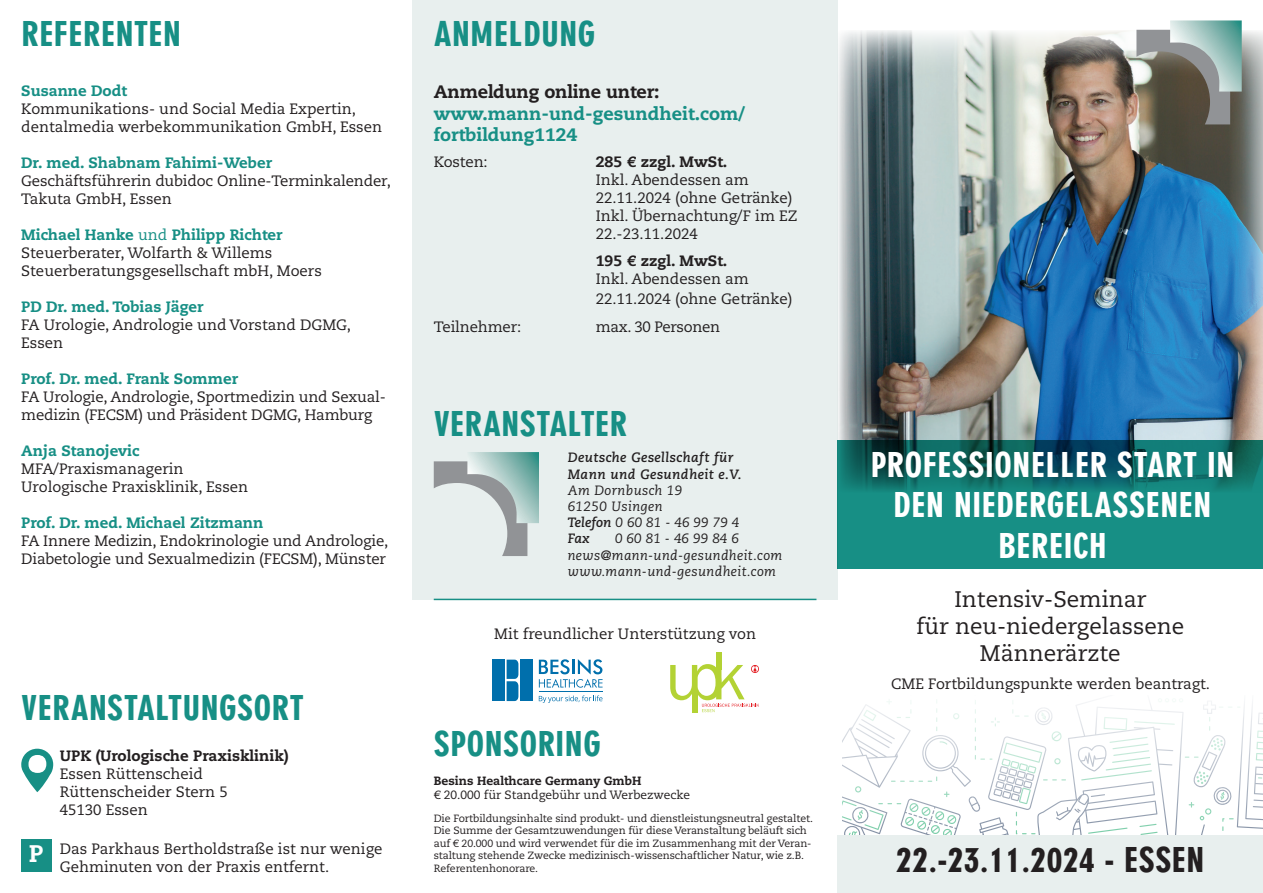
<style>
.page{position:relative;width:1263px;height:893px;background:#fff}
.page>*{position:absolute;margin:0;border:0;box-sizing:border-box;transform-origin:0 0}
._1__Headline{font:900 37.5px "Neuzeit Gro Ext";color:#178f85}
._1__Headline-2{font:900 37.5px/40.5px "Neuzeit Gro Ext";color:#fff;text-align:center}
._1__Headline-3{font:900 37.5px "Neuzeit Gro Ext";color:#231f20}
.t1{font:800 24px "Caecilia LT Pro 85";color:#fff}
.t2{font:22.5px "Caecilia LT Pro 55 Roman";color:#231f20}
.t3{font:800 18px/21.6px "Caecilia LT Pro 85";color:#178f85}
.t4{font:800 18px "Caecilia LT Pro 85";letter-spacing:-.01em;color:#231f20}
.t5{font:15px/18px "Caecilia LT Pro 55 Roman";color:#231f20}
.t6{font:800 15px "Caecilia LT Pro 85";color:#178f85}
.t7{font:800 15px "Caecilia LT Pro 85";color:#231f20}
.t8{font:15px "Caecilia LT Pro 55 Roman";letter-spacing:-.02em;color:#231f20}
.t9{font:italic 13.5px/16.2px "Caecilia LT Pro 56";letter-spacing:.03em;color:#231f20}
.t10{font:italic 700 13.5px "Caecilia LT Pro 76";letter-spacing:.03em;color:#231f20}
.t11{font:12px "Caecilia LT Pro 55 Roman";color:#231f20}
.t12{font:800 12px "Caecilia LT Pro 85";color:#231f20}
.t13{font:10.5px/12.6px "Caecilia LT Pro 55 Roman";letter-spacing:-.01em;color:#231f20}
.s1{font-family:"Caecilia LT Pro 55 Roman";font-weight:400}
.s2{font-family:"Caecilia LT Pro 76";font-weight:700}
</style>
<div class="page">
<svg style="left:842px;top:700px;width:421px;height:136px"></svg>
<div style="left:412px;top:0;width:426px;height:600px;background:#e8efee"></div>
<img style="left:838px;top:30px;width:425px;height:410px">
<svg style="left:539px;top:695px;width:63px;height:8px"></svg>
<div style="left:492px;top:660px;width:13px;height:41px;background:#006fac"></div>
<div style="left:520px;top:660px;width:13px;height:41px;background:#006fac"></div>
<svg style="left:507px;top:660px;width:11px;height:41px"></svg>
<svg style="left:539px;top:659px;width:64px;height:29px"></svg>
<hr style="left:539px;top:691px;width:63px;height:1px;background:#006fac">
<svg style="left:434px;top:452px;width:105px;height:104px"></svg>
<hr style="left:434px;top:599px;width:382px;height:1px;background:#178f85">
<svg style="left:838px;top:440px;width:425px;height:129px;background:#137e77"></svg>
<svg style="left:1136px;top:20px;width:106px;height:104px;background:#868e85"></svg>
<div style="left:838px;top:836px;width:425px;height:57px;background:#e8efee"></div>
<div style="left:21px;top:840px;width:30px;height:32px;background:#178f85"></div>
<svg style="left:21px;top:749px;width:32px;height:43px"></svg>
<div style="left:716px;top:652px;width:5px;height:18px;background:#b3d234"></div>
<svg style="left:670px;top:653px;width:89px;height:59px"></svg>
<p class="_1__Headline" style="left:21px;top:14px;width:162px">REFERENTEN</p>
<p class="_1__Headline" style="left:434px;top:14px;width:163px">ANMELDUNG</p>
<p class="t6" style="left:21px;top:80px;width:107px">Susanne Dodt</p>
<p class="t5" style="left:21px;top:99px;width:362px">Kommunikations- und Social Media Expertin, dentalmedia werbekommunikation GmbH, Essen</p>
<p class="t6" style="left:21px;top:152px;width:252px">Dr. med. Shabnam Fahimi-Weber</p>
<p class="t5" style="left:21px;top:171px;width:371px">Geschäftsführerin dubidoc Online-Terminkalender,<br>Takuta GmbH, Essen</p>
<p class="t6" style="left:21px;top:224px;width:263px">Michael Hanke <span class="s1">und</span> Philipp Richter</p>
<p class="t5" style="left:21px;top:243px;width:253px">Steuerberater, Wolfarth &amp; Willems</p>
<p class="t5" style="left:21px;top:261px;width:302px">Steuerberatungsgesellschaft mbH, Moers</p>
<p class="t6" style="left:21px;top:296px;width:184px">PD Dr. med. Tobias Jäger</p>
<p class="t5" style="left:21px;top:315px;width:331px">FA Urologie, Andrologie und Vorstand DGMG,<br>Essen</p>
<p class="t6" style="left:21px;top:368px;width:218px">Prof. Dr. med. Frank Sommer</p>
<p class="t5" style="left:21px;top:387px;width:366px">FA Urologie, Andrologie, Sportmedizin und Sexual&shy;medizin (FECSM) und Präsident DGMG, Hamburg</p>
<p class="t6" style="left:21px;top:440px;width:120px">Anja Stanojevic</p>
<p class="t5" style="left:21px;top:459px;width:228px">MFA/Praxismanagerin<br>Urologische Praxisklinik, Essen</p>
<p class="t6" style="left:21px;top:512px;width:244px">Prof. Dr. med. Michael Zitzmann</p>
<p class="t5" style="left:21px;top:531px;width:368px">FA Innere Medizin, Endokrinologie und Andrologie,<br>Diabetologie und Sexualmedizin (FECSM), Münster</p>
<p class="_1__Headline" style="left:21px;top:687px;width:284px">VERANSTALTUNGSORT</p>
<p class="t7" style="left:60px;top:746px;width:230px">UPK (Urologische Praxisklinik)</p>
<p class="t5" style="left:60px;top:765px;width:145px">Essen Rüttenscheid</p>
<p class="t5" style="left:60px;top:783px;width:169px">Rüttenscheider Stern 5</p>
<p class="t5" style="left:60px;top:801px;width:89px">45130 Essen</p>
<p class="t1" style="left:29px;top:837px;width:16px">P</p>
<p class="t5" style="left:60px;top:839px;width:324px">Das Parkhaus Bertholdstraße ist nur wenige<br>Gehminuten von der Praxis entfernt.</p>
<p class="t4" style="left:434px;top:79px;width:227px">Anmeldung online unter:</p>
<p class="t3" style="left:434px;top:102px;width:312px">www.mann-und-gesundheit.com/ fortbildung1124</p>
<p class="t5" style="left:434px;top:153px;width:55px">Kosten:</p>
<p class="t7" style="left:596px;top:151px;width:133px">285 € zzgl. MwSt.</p>
<p class="t5" style="left:596px;top:171px;width:198px">Inkl. Abendessen am<br>22.11.2024 (ohne Getränke)</p>
<p class="t5" style="left:596px;top:207px;width:203px">Inkl. Übernachtung/F im EZ<br>22.-23.11.2024</p>
<p class="t7" style="left:596px;top:250px;width:133px">195 € zzgl. MwSt.</p>
<p class="t5" style="left:596px;top:269px;width:198px;line-height:19.5px">Inkl. Abendessen am<br>22.11.2024 (ohne Getränke)</p>
<p class="t5" style="left:434px;top:318px;width:89px">Teilnehmer:</p>
<p class="t8" style="left:596px;top:317px;width:126px">max. 30 Personen</p>
<p class="_1__Headline" style="left:434px;top:404px;width:195px">VERANSTALTER</p>
<p class="t10" style="left:568px;top:449px;width:167px">Deutsche Gesellschaft für</p>
<p class="t10" style="left:568px;top:465px;width:176px">Mann und Gesundheit e.V.</p>
<p class="t9" style="left:568px;top:482px;width:116px">Am Dornbusch 19</p>
<p class="t9" style="left:568px;top:498px;width:96px">61250 Usingen</p>
<p class="t9" style="left:568px;top:514px;width:173px"><span class="s2">Telefon</span> 0 60 81 - 46 99 79 4<br><span class="s2">Fax</span></p>
<p class="t9" style="left:615px;top:531px;width:125px">0 60 81 - 46 99 84 6</p>
<p class="t9" style="left:568px;top:547px;width:216px">news@mann-und-gesundheit.com</p>
<p class="t9" style="left:568px;top:563px;width:210px">www.mann-und-gesundheit.com</p>
<p class="t5" style="left:494px;top:625px;width:263px">Mit freundlicher Unterstützung von</p>
<p class="_1__Headline" style="left:434px;top:723px;width:169px">SPONSORING</p>
<p class="t12" style="left:434px;top:772px;width:209px">Besins Healthcare Germany GmbH</p>
<p class="t11" style="left:434px;top:787px;width:258px">€ 20.000 für Standgebühr und Werbezwecke</p>
<p class="t13" style="left:434px;top:811px;width:381px">Die Fortbildungsinhalte sind produkt- und dienstleistungsneutral gestaltet.</p>
<p class="t13" style="left:434px;top:824px;width:379px">Die Summe der Gesamtzuwendungen für diese Veranstaltung beläuft sich auf € 20.000 und wird verwendet für die im Zusammenhang mit der Veran&shy;staltung stehende Zwecke medizinisch-wissenschaftlicher Natur, wie z.B.<br>Referentenhonorare.</p>
<p class="_1__Headline-2" style="left:870px;top:445px;width:366px">PROFESSIONELLER START IN<br>DEN NIEDERGELASSENEN<br>BEREICH</p>
<p class="t2" style="left:954px;top:584px;width:193px">Intensiv-Seminar</p>
<p class="t2" style="left:916px;top:611px;width:270px">für neu-niedergelassene</p>
<p class="t2" style="left:980px;top:638px;width:142px">Männerärzte</p>
<p class="t5" style="left:891px;top:675px;width:320px">CME Fortbildungspunkte werden beantragt.</p>
<p class="_1__Headline-3" style="left:896px;top:839px;width:310px">22.-23.11.2024 - ESSEN</p>
</div>
